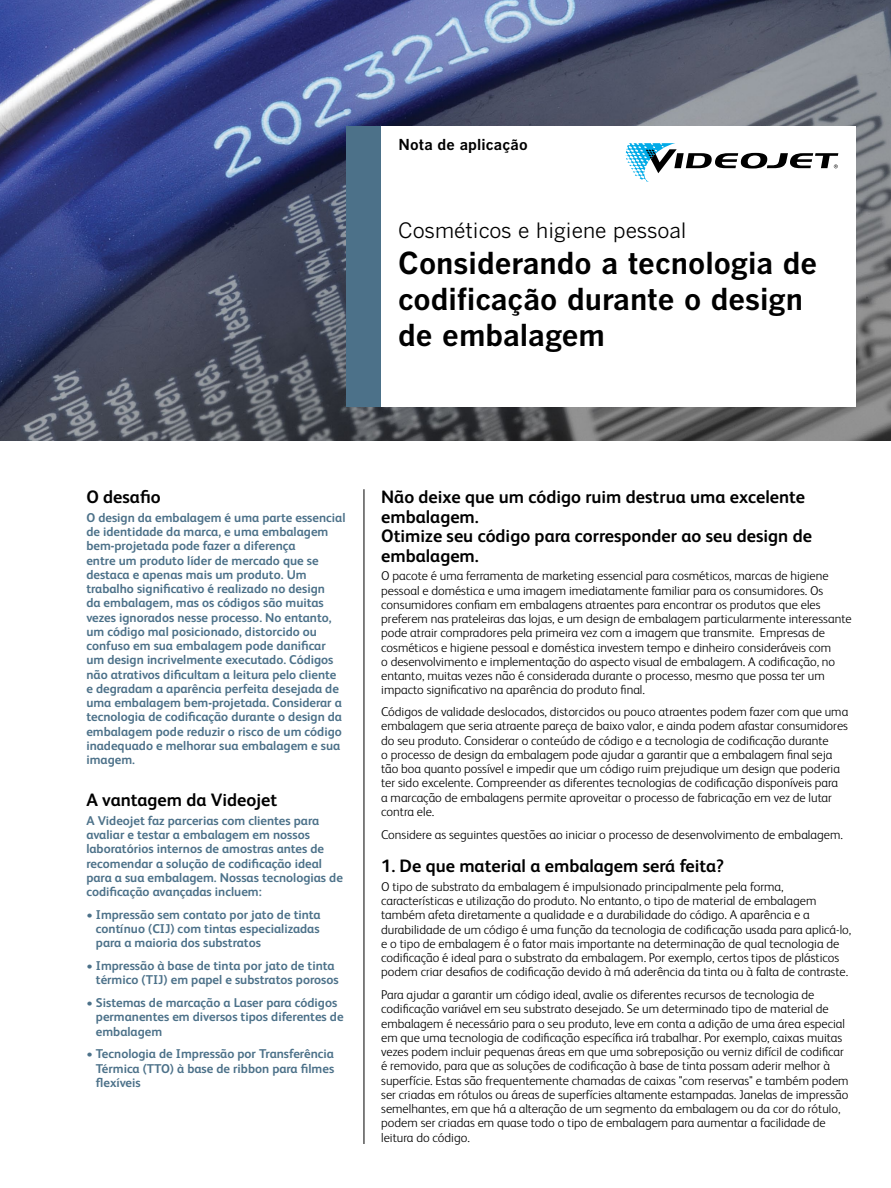
<style>
.page{position:relative;width:891px;height:1188px;background:#fff}
.page>*{position:absolute;margin:0;border:0;box-sizing:border-box;transform-origin:0 0}
.t1{font:30px/36px "Benton Got Bol";color:#000}
.t2{font:21px "Benton Got Reg";color:#000}
.t3{font:700 18px/19.5px "FS Albert";color:#000}
.t4{font:15px "Benton Got Bol";letter-spacing:.005em;color:#000}
.t5{font:300 12.75px/14.2px "FS Albert";color:#000}
.t6{font:700 12.75px/14.2px "FS Albert";color:#4c7189}
</style>
<div class="page">
<img style="left:0;top:0;width:891px;height:441px">
<div style="left:381px;top:126px;width:474px;height:281px;background:#fff"></div>
<div style="left:347px;top:126px;width:34px;height:281px;background:#4c7189"></div>
<svg style="left:626px;top:143px;width:212px;height:39px"></svg>
<hr style="left:364px;top:489px;width:1px;height:655px;background:#000">
<p class="t4" style="left:399px;top:135px;width:131px">Nota de aplicação</p>
<h2 class="t2" style="left:398px;top:218px;width:290px">Cosméticos e higiene pessoal</h2>
<h1 class="t1" style="left:398px;top:244px;width:421px">Considerando a tecnologia de codificação durante o design de embalagem</h1>
<h3 class="t3" style="left:86px;top:487px;width:76px">O desafio</h3>
<p class="t6" style="left:86px;top:510px;width:261px">O design da embalagem é uma parte essencial de identidade da marca, e uma embalagem bem-projetada pode fazer a diferença<br>entre um produto líder de mercado que se destaca e apenas mais um produto. Um trabalho significativo é realizado no design<br>da embalagem, mas os códigos são muitas vezes ignorados nesse processo. No entanto, um código mal posicionado, distorcido ou confuso em sua embalagem pode danificar um design incrivelmente executado. Códigos não atrativos dificultam a leitura pelo cliente e degradam a aparência perfeita desejada de uma embalagem bem-projetada. Considerar a tecnologia de codificação durante o design da embalagem pode reduzir o risco de um código inadequado e melhorar sua embalagem e sua imagem.</p>
<h3 class="t3" style="left:86px;top:790px;width:192px">A vantagem da Videojet</h3>
<p class="t6" style="left:86px;top:813px;width:258px">A Videojet faz parcerias com clientes para avaliar e testar a embalagem em nossos laboratórios internos de amostras antes de recomendar a solução de codificação ideal para a sua embalagem. Nossas tecnologias de codificação avançadas incluem:</p>
<p class="t6" style="left:96px;top:907px;width:226px;text-align:justify;text-indent:-10px">• Impressão sem contato por jato de tinta contínuo (CIJ) com tintas especializadas para a maioria dos substratos</p>
<p class="t6" style="left:96px;top:958px;width:244px;text-indent:-10px">• Impressão à base de tinta por jato de tinta térmico (TIJ) em papel e substratos porosos</p>
<p class="t6" style="left:96px;top:995px;width:249px;text-indent:-10px">• Sistemas de marcação a Laser para códigos permanentes em diversos tipos diferentes de embalagem</p>
<p class="t6" style="left:96px;top:1047px;width:240px;text-align:justify;text-indent:-10px">• Tecnologia de Impressão por Transferência Térmica (TTO) à base de ribbon para filmes flexíveis</p>
<h3 class="t3" style="left:381px;top:487px;width:432px">Não deixe que um código ruim destrua uma excelente embalagem.<br>Otimize seu código para corresponder ao seu design de embalagem.</h3>
<p class="t5" style="left:381px;top:569px;width:472px">O pacote é uma ferramenta de marketing essencial para cosméticos, marcas de higiene pessoal e doméstica e uma imagem imediatamente familiar para os consumidores. Os consumidores confiam em embalagens atraentes para encontrar os produtos que eles preferem nas prateleiras das lojas, e um design de embalagem particularmente interessante pode atrair compradores pela primeira vez com a imagem que transmite. Empresas de cosméticos e higiene pessoal e doméstica investem tempo e dinheiro consideráveis com<br>o desenvolvimento e implementação do aspecto visual de embalagem. A codificação, no entanto, muitas vezes não é considerada durante o processo, mesmo que possa ter um impacto significativo na aparência do produto final.</p>
<p class="t5" style="left:381px;top:705px;width:469px">Códigos de validade deslocados, distorcidos ou pouco atraentes podem fazer com que uma embalagem que seria atraente pareça de baixo valor, e ainda podem afastar consumidores do seu produto. Considerar o conteúdo de código e a tecnologia de codificação durante<br>o processo de design da embalagem pode ajudar a garantir que a embalagem final seja tão boa quanto possível e impedir que um código ruim prejudique um design que poderia ter sido excelente. Compreender as diferentes tecnologias de codificação disponíveis para<br>a marcação de embalagens permite aproveitar o processo de fabricação em vez de lutar contra ele.</p>
<p class="t5" style="left:381px;top:827px;width:463px">Considere as seguintes questões ao iniciar o processo de desenvolvimento de embalagem.</p>
<h3 class="t3" style="left:381px;top:856px;width:344px">1. De que material a embalagem será feita?</h3>
<p class="t5" style="left:381px;top:879px;width:472px">O tipo de substrato da embalagem é impulsionado principalmente pela forma, características e utilização do produto. No entanto, o tipo de material de embalagem também afeta diretamente a qualidade e a durabilidade do código. A aparência e a durabilidade de um código é uma função da tecnologia de codificação usada para aplicá-lo, e o tipo de embalagem é o fator mais importante na determinação de qual tecnologia de codificação é ideal para o substrato da embalagem. Por exemplo, certos tipos de plásticos podem criar desafios de codificação devido à má aderência da tinta ou à falta de contraste.</p>
<p class="t5" style="left:381px;top:988px;width:469px">Para ajudar a garantir um código ideal, avalie os diferentes recursos de tecnologia de codificação variável em seu substrato desejado. Se um determinado tipo de material de embalagem é necessário para o seu produto, leve em conta a adição de uma área especial em que uma tecnologia de codificação específica irá trabalhar. Por exemplo, caixas muitas vezes podem incluir pequenas áreas em que uma sobreposição ou verniz difícil de codificar é removido, para que as soluções de codificação à base de tinta possam aderir melhor à superfície. Estas são frequentemente chamadas de caixas "com reservas" e também podem ser criadas em rótulos ou áreas de superfícies altamente estampadas. Janelas de impressão semelhantes, em que há a alteração de um segmento da embalagem ou da cor do rótulo, podem ser criadas em quase todo o tipo de embalagem para aumentar a facilidade de leitura do código.</p>
</div>
